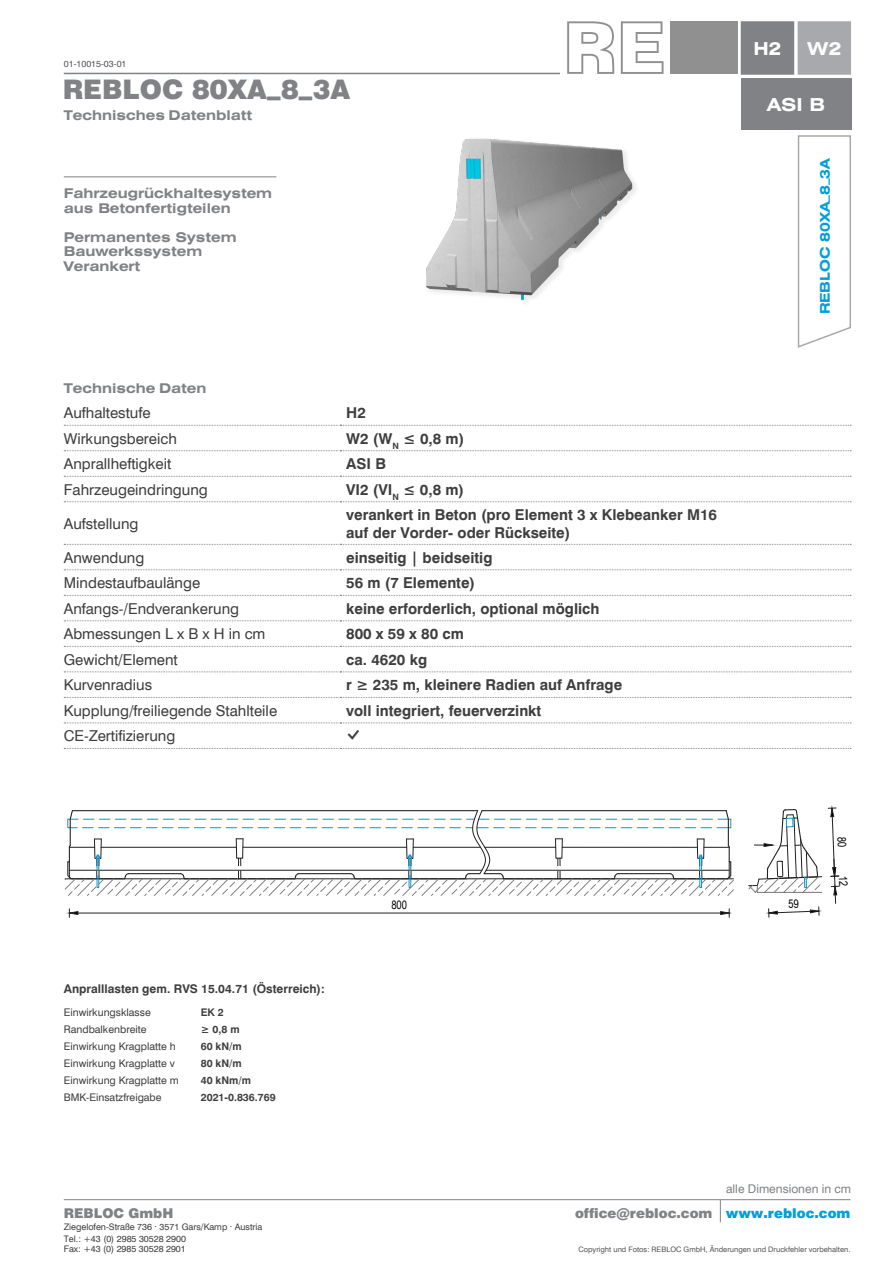
<style>
.page{position:relative;width:893px;height:1263px;background:#fff}
.page>*{position:absolute;margin:0;border:0;box-sizing:border-box;transform-origin:0 0}
.t1{font:900 27px "Swiss 721 BT";color:#808285}
.t2{font:700 expanded 18px "Swiss 721 BT";color:#fff}
.t3{font:700 15px/18px "Swiss 721 BT";color:#3e3e3f}
.t4{font:15px "Swiss 721 BT";color:#3e3e3f}
.t5{font:700 expanded 13.5px "Swiss 721 BT";color:#808285}
.t6{font:900 13.5px "Swiss 721 BT";color:#808285}
.t7{font:700 expanded 13.5px "Swiss 721 BT";color:#009fda}
.t8{font:700 12px "Swiss 721 BT";color:#3e3e3f}
.t9{font:12px "Swiss 721 BT";color:#808285}
.t10{font:11.85px "Arial";color:#231f20;scale:.8 1}
.t11{font:11.85px "Arial";color:#000;scale:.8 1}
.t12{font:10.5px "Swiss 721 BT";color:#3e3e3f}
.t13{font:700 10.5px "Swiss 721 BT";color:#3e3e3f}
.t14{font:9px/11.9px "Swiss 721 BT";color:#3e3e3f}
.t15{font:9px "Swiss 721 BT";color:#545557}
.t16{font:7.5px "Swiss 721 BT";color:#545557}
.s1{color:#009fda}
</style>
<div class="page">
<hr style="left:64px;top:1199px;width:786px;height:1px;background:#808285">
<svg style="left:720px;top:1200px;width:1px;height:22px"></svg>
<svg style="left:64px;top:425px;width:787px;height:1px"></svg>
<svg style="left:64px;top:450px;width:787px;height:1px"></svg>
<svg style="left:64px;top:476px;width:787px;height:1px"></svg>
<svg style="left:64px;top:501px;width:787px;height:1px"></svg>
<svg style="left:64px;top:544px;width:787px;height:1px"></svg>
<svg style="left:64px;top:569px;width:787px;height:1px"></svg>
<svg style="left:64px;top:595px;width:787px;height:1px"></svg>
<svg style="left:64px;top:620px;width:787px;height:1px"></svg>
<svg style="left:64px;top:646px;width:787px;height:1px"></svg>
<svg style="left:64px;top:671px;width:787px;height:1px"></svg>
<svg style="left:64px;top:697px;width:787px;height:1px"></svg>
<svg style="left:64px;top:722px;width:787px;height:1px"></svg>
<svg style="left:64px;top:748px;width:787px;height:1px"></svg>
<hr style="left:64px;top:73px;width:496px;height:1px;background:#808285">
<div style="left:670px;top:21px;width:67px;height:53px;background:#8f908f"></div>
<svg style="left:621px;top:21px;width:42px;height:53px"></svg>
<svg style="left:567px;top:21px;width:47px;height:53px"></svg>
<div style="left:720px;top:1178px;width:137px;height:22px;background:#fff"></div>
<svg style="left:797px;top:135px;width:54px;height:213px"></svg>
<div style="left:741px;top:79px;width:110px;height:51px;background:#808285"></div>
<div style="left:741px;top:22px;width:52px;height:52px;background:#808285"></div>
<div style="left:741px;top:21px;width:53px;height:54px;border:2px solid #808285"></div>
<div style="left:798px;top:22px;width:52px;height:52px;background:#a8a9ad"></div>
<div style="left:798px;top:21px;width:53px;height:54px;border:2px solid #a8a9ad"></div>
<hr style="left:64px;top:176px;width:212px;height:1px;background:#808285">
<img style="left:426px;top:138px;width:210px;height:165px">
<hr style="left:78px;top:913px;width:643px;height:1px;background:#231f20">
<svg style="left:69px;top:909px;width:10px;height:8px"></svg>
<svg style="left:720px;top:909px;width:10px;height:8px"></svg>
<svg style="left:64px;top:810px;width:670px;height:86px"></svg>
<svg style="left:748px;top:807px;width:92px;height:110px"></svg>
<p class="t15" style="left:64px;top:58px;width:64px">01-10015-03-01</p>
<p class="t1" style="left:63px;top:73px;width:289px">REBLOC 80XA_8_3A</p>
<p class="t5" style="left:64px;top:107px;width:190px">Technisches Datenblatt</p>
<p class="t5" style="left:64px;top:185px;width:210px">Fahrzeugrückhaltesystem</p>
<p class="t5" style="left:64px;top:200px;width:168px">aus Betonfertigteilen</p>
<p class="t5" style="left:64px;top:229px;width:174px">Permanentes System</p>
<p class="t5" style="left:64px;top:243px;width:140px">Bauwerkssystem</p>
<p class="t5" style="left:64px;top:258px;width:78px">Verankert</p>
<p class="t5" style="left:64px;top:380px;width:144px">Technische Daten</p>
<p class="t4" style="left:64px;top:404px;width:88px">Aufhaltestufe</p>
<p class="t3" style="left:346px;top:404px;width:21px">H2</p>
<p class="t4" style="left:64px;top:429px;width:115px">Wirkungsbereich</p>
<p class="t3" style="left:346px;top:429px;width:120px">W2 (W<sub>N</sub> ≤ 0,8 m)</p>
<p class="t4" style="left:64px;top:455px;width:109px">Anprallheftigkeit</p>
<p class="t3" style="left:346px;top:455px;width:41px">ASI B</p>
<p class="t4" style="left:64px;top:480px;width:146px">Fahrzeugeindringung</p>
<p class="t3" style="left:346px;top:480px;width:120px">VI2 (VI<sub>N</sub> ≤ 0,8 m)</p>
<p class="t4" style="left:64px;top:514px;width:76px">Aufstellung</p>
<p class="t3" style="left:346px;top:505px;width:372px">verankert in Beton (pro Element 3 x Klebeanker M16 auf der Vorder- oder Rückseite)</p>
<p class="t4" style="left:64px;top:548px;width:82px">Anwendung</p>
<p class="t3" style="left:346px;top:548px;width:148px">einseitig | beidseitig</p>
<p class="t4" style="left:64px;top:574px;width:138px">Mindestaufbaulänge</p>
<p class="t3" style="left:346px;top:574px;width:130px">56 m (7 Elemente)</p>
<p class="t4" style="left:64px;top:599px;width:177px">Anfangs-/Endverankerung</p>
<p class="t3" style="left:346px;top:599px;width:255px">keine erforderlich, optional möglich</p>
<p class="t4" style="left:64px;top:625px;width:203px">Abmessungen L x B x H in cm</p>
<p class="t3" style="left:346px;top:625px;width:119px">800 x 59 x 80 cm</p>
<p class="t4" style="left:64px;top:650px;width:116px">Gewicht/Element</p>
<p class="t3" style="left:346px;top:650px;width:82px">ca. 4620 kg</p>
<p class="t4" style="left:64px;top:676px;width:90px">Kurvenradius</p>
<p class="t3" style="left:346px;top:676px;width:278px">r ≥ 235 m, kleinere Radien auf Anfrage</p>
<p class="t4" style="left:64px;top:701px;width:215px">Kupplung/freiliegende Stahlteile</p>
<p class="t3" style="left:346px;top:701px;width:197px">voll integriert, feuerverzinkt</p>
<p class="t4" style="left:64px;top:727px;width:113px">CE-Zertifizierung</p>
<p class="t10" style="left:80px;top:731px;width:65px">80XA_8_3A</p>
<p class="t2" style="left:754px;top:38px;width:29px">H2</p>
<p class="t2" style="left:807px;top:38px;width:35px">W2</p>
<p class="t2" style="left:767px;top:94px;width:59px">ASI B</p>
<p class="t7" style="left:817px;top:314px;width:159px;rotate:-90deg">REBLOC 80XA_8_3A</p>
<p class="t8" style="left:64px;top:981px;width:262px">Anpralllasten gem. RVS 15.04.71 (Österreich):</p>
<p class="t10" style="left:80px;top:983px;width:75px">80XA_8_3A.1</p>
<p class="t12" style="left:64px;top:1005px;width:88px">Einwirkungsklasse</p>
<p class="t13" style="left:201px;top:1005px;width:25px">EK 2</p>
<p class="t12" style="left:64px;top:1022px;width:84px">Randbalkenbreite</p>
<p class="t13" style="left:201px;top:1022px;width:40px">≥ 0,8 m</p>
<p class="t12" style="left:64px;top:1039px;width:113px">Einwirkung Kragplatte h</p>
<p class="t13" style="left:201px;top:1039px;width:43px">60 kN/m</p>
<p class="t12" style="left:64px;top:1056px;width:112px">Einwirkung Kragplatte v</p>
<p class="t13" style="left:201px;top:1056px;width:43px">80 kN/m</p>
<p class="t12" style="left:64px;top:1073px;width:116px">Einwirkung Kragplatte m</p>
<p class="t13" style="left:201px;top:1073px;width:52px">40 kNm/m</p>
<p class="t12" style="left:64px;top:1090px;width:99px">BMK-Einsatzfreigabe</p>
<p class="t13" style="left:201px;top:1090px;width:76px">2021-0.836.769</p>
<p class="t11" style="left:391px;top:896px;width:21px">800</p>
<p class="t9" style="left:726px;top:1182px;width:127px">alle Dimensionen in cm</p>
<p class="t6" style="left:64px;top:1205px;width:111px">REBLOC GmbH</p>
<p class="t6" style="left:575px;top:1205px;width:277px">office@rebloc.com <span class="s1">www.rebloc.com</span></p>
<p class="t14" style="left:64px;top:1221px;width:200px">Ziegelofen-Straße 736 . 3571 Gars/Kamp . Austria<br>Tel.: +43 (0) 2985 30528 2900</p>
<p class="t14" style="left:64px;top:1243px;width:124px">Fax: +43 (0) 2985 30528 2901</p>
<p class="t16" style="left:578px;top:1245px;width:274px">Copyright und Fotos: REBLOC GmbH, Änderungen und Druckfehler vorbehalten.</p>
</div>
